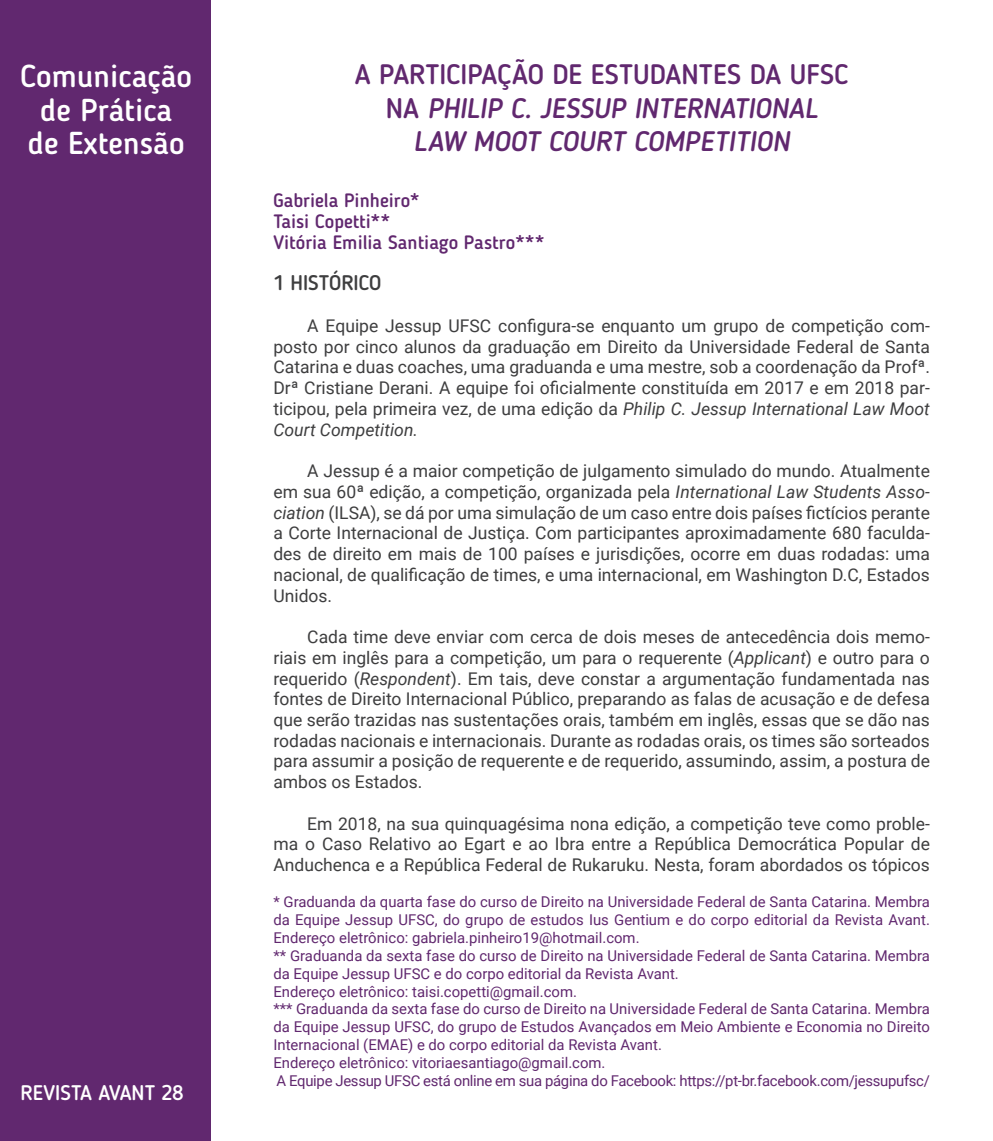
<style>
.page{position:relative;width:993px;height:1141px;background:#fff}
.page>*{position:absolute;margin:0;border:0;box-sizing:border-box;transform-origin:0 0}
.t1{font:500 31.5px/33.6px "Blogger Sans";color:#fff;text-align:center}
.t2{font:italic 500 28px/33.6px "Blogger Sans";color:#61286f;text-align:center}
.t3{font:500 21px "Blogger Sans";color:#fff}
.t4{font:500 21px "Blogger Sans";letter-spacing:-.005em;color:#3e3e3f}
.t5{font:500 19.25px/20.8px "Blogger Sans";color:#61286f}
.t6{font:17.5px/20.7px "Roboto";color:#3e3e3f;text-align:justify}
.t7{font:14.88px/17.8px "Roboto";color:#61286f}
.s1{font-style:normal}
.s2{font-style:italic}
</style>
<div class="page">
<div style="left:0;top:0;width:210px;height:1141px;background:#61286f"></div>
<h1 class="t1" style="left:38px;top:58px;width:138px">modalidad</h1>
<h1 class="t1" style="left:20px;top:59px;width:173px">Comunicação de Prática<br>de Extensão</h1>
<p class="t3" style="left:21px;top:1080px;width:164px">REVISTA AVANT 28</p>
<h2 class="t2" style="left:355px;top:58px;width:495px"><span class="s1">A PARTICIPAÇÃO DE ESTUDANTES DA UFSC<br>NA</span> PHILIP C. JESSUP INTERNATIONAL<br>LAW MOOT COURT COMPETITION</h2>
<p class="t5" style="left:273px;top:190px;width:273px">Gabriela Pinheiro*<br>Taisi Copetti**<br>Vitória Emilia Santiago Pastro***</p>
<p class="t4" style="left:273px;top:271px;width:109px">1 HISTÓRICO</p>
<p class="t6" style="left:273px;top:315px;width:657px;text-indent:34px">A Equipe Jessup UFSC configura-se enquanto um grupo de competição com&shy;posto por cinco alunos da graduação em Direito da Universidade Federal de Santa Catarina e duas coaches, uma graduanda e uma mestre, sob a coordenação da Profª.<br>Drª Cristiane Derani. A equipe foi oficialmente constituída em 2017 e em 2018 par&shy;ticipou, pela primeira vez, de uma edição da <span class="s2">Philip C. Jessup International Law Moot Court Competition.</span></p>
<p class="t6" style="left:273px;top:460px;width:657px;text-indent:34px">A Jessup é a maior competição de julgamento simulado do mundo. Atualmente em sua 60ª edição, a competição, organizada pela <span class="s2">International Law Students Asso&shy;ciation</span> (ILSA), se dá por uma simulação de um caso entre dois países fictícios perante a Corte Internacional de Justiça. Com participantes aproximadamente 680 faculda&shy;des de direito em mais de 100 países e jurisdições, ocorre em duas rodadas: uma nacional, de qualificação de times, e uma internacional, em Washington D.C, Estados Unidos.</p>
<p class="t6" style="left:273px;top:626px;width:657px;text-indent:34px">Cada time deve enviar com cerca de dois meses de antecedência dois memo&shy;riais em inglês para a competição, um para o requerente (<span class="s2">Applicant</span>) e outro para o requerido (<span class="s2">Respondent</span>). Em tais, deve constar a argumentação fundamentada nas fontes de Direito Internacional Público, preparando as falas de acusação e de defesa que serão trazidas nas sustentações orais, também em inglês, essas que se dão nas rodadas nacionais e internacionais. Durante as rodadas orais, os times são sorteados para assumir a posição de requerente e de requerido, assumindo, assim, a postura de ambos os Estados.</p>
<p class="t6" style="left:273px;top:812px;width:657px;text-indent:34px">Em 2018, na sua quinquagésima nona edição, a competição teve como proble&shy;ma o Caso Relativo ao Egart e ao Ibra entre a República Democrática Popular de Anduchenca e a República Federal de Rukaruku. Nesta, foram abordados os tópicos</p>
<p class="t7" style="left:273px;top:893px;width:657px">* Graduanda da quarta fase do curso de Direito na Universidade Federal de Santa Catarina. Membra da Equipe Jessup UFSC, do grupo de estudos Ius Gentium e do corpo editorial da Revista Avant.<br>Endereço eletrônico: gabriela.pinheiro19@hotmail.com.<br>** Graduanda da sexta fase do curso de Direito na Universidade Federal de Santa Catarina. Membra da Equipe Jessup UFSC e do corpo editorial da Revista Avant.<br>Endereço eletrônico: taisi.copetti@gmail.com.<br>*** Graduanda da sexta fase do curso de Direito na Universidade Federal de Santa Catarina. Membra da Equipe Jessup UFSC, do grupo de Estudos Avançados em Meio Ambiente e Economia no Direito Internacional (EMAE) e do corpo editorial da Revista Avant.<br>Endereço eletrônico: vitoriaesantiago@gmail.com.<br>A Equipe Jessup UFSC está online em sua página do Facebook: https://pt-br.facebook.com/jessupufsc/</p>
</div>
